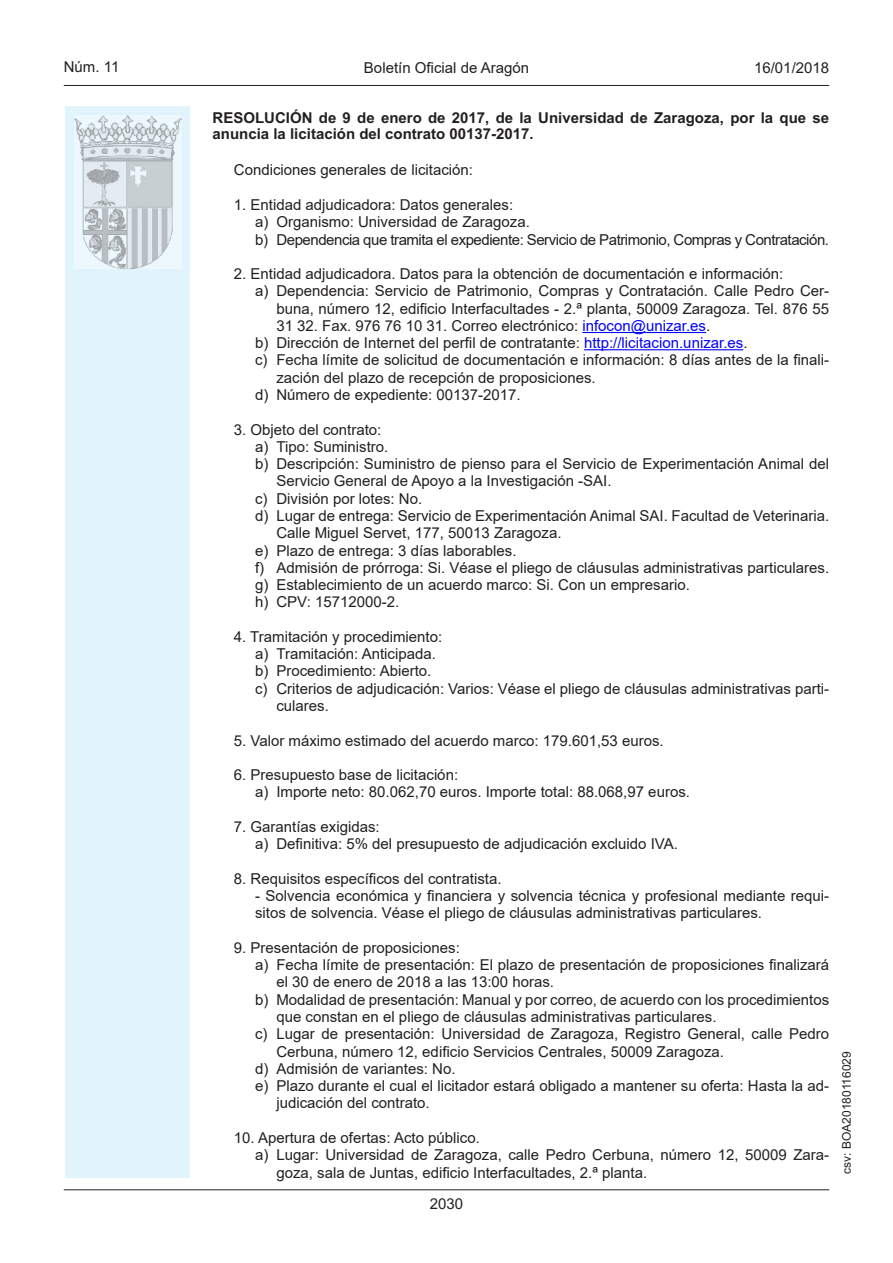
<style>
.page{position:relative;width:893px;height:1263px;background:#fff}
.page>*{position:absolute;margin:0;border:0;box-sizing:border-box;transform-origin:0 0}
.Sangrado_02{font:15px/17.2px "Arial";color:#231f20}
.inicio_de_parrafo{font:15px "Arial";color:#231f20}
.Sangrado_04{font:15px/17.2px "Arial";color:#231f20}
.Titulo_text{font:700 15px/16.5px "Arial";color:#231f20}
.Sangrado_02-2{font:15px "Arial";letter-spacing:-.03em;color:#231f20}
.estilo_head-c{font:15px "Arial";color:#231f20}
.estilo_head-d{font:15px "Arial MT2";color:#231f20}
.estilo_head-i{font:15px "Arial MT2";color:#231f20}
.numero_pagina{font:15px "Arial MT2";color:#231f20}
.estilo_head-i-2{font:12px "Arial MT2";color:#231f20}
.s1{color:#00f}
.s2{font-family:"Arial MT2"}
</style>
<div class="page">
<div style="left:65px;top:106px;width:125px;height:1072px;background:#e1f4fc"></div>
<img style="left:75px;top:115px;width:106px;height:153px">
<hr style="left:64px;top:85px;width:765px;height:1px;background:#231f20">
<hr style="left:64px;top:1189px;width:765px;height:1px;background:#231f20">
<hr style="left:582px;top:332px;width:124px;height:1px;background:#00f">
<hr style="left:584px;top:349px;width:159px;height:1px;background:#00f">
<p class="estilo_head-i" style="left:64px;top:57px;width:57px">Núm. 11</p>
<p class="estilo_head-c" style="left:364px;top:57px;width:167px">Boletín Oficial de Aragón</p>
<p class="estilo_head-d" style="left:754px;top:57px;width:77px">16/01/2018</p>
<p class="Titulo_text" style="left:213px;top:110px;width:618px">RESOLUCIÓN de 9 de enero de 2017, de la Universidad de Zaragoza, por la que se anuncia la licitación del contrato 00137-2017.</p>
<p class="inicio_de_parrafo" style="left:234px;top:160px;width:241px">Condiciones generales de licitación:</p>
<p class="inicio_de_parrafo" style="left:234px;top:194px;width:281px">1. Entidad adjudicadora: Datos generales:</p>
<p class="Sangrado_02" style="left:255px;top:213px;width:276px">a) Organismo: Universidad de Zaragoza.</p>
<p class="Sangrado_02-2" style="left:255px;top:229px;width:575px">b) Dependencia que tramita el expediente: Servicio de Patrimonio, Compras y Contratación.</p>
<p class="inicio_de_parrafo" style="left:234px;top:263px;width:551px">2. Entidad adjudicadora. Datos para la obtención de documentación e información:</p>
<p class="Sangrado_02" style="left:276px;top:282px;width:554px;text-align:justify;text-indent:-21px">a) Dependencia: Servicio de Patrimonio, Compras y Contratación. Calle Pedro Cer&shy;buna, número 12, edificio Interfacultades - 2.ª planta, 50009 Zaragoza. Tel. 876 55<br>31 32. Fax. 976 76 10 31. Correo electrónico: <span class="s1">infocon@unizar.es</span><span class="s2">.</span></p>
<p class="Sangrado_02" style="left:255px;top:334px;width:494px">b) Dirección de Internet del perfil de contratante: <span class="s1">http://licitacion.unizar.es</span><span class="s2">.</span></p>
<p class="Sangrado_02" style="left:276px;top:351px;width:554px;text-indent:-21px">c) Fecha límite de solicitud de documentación e información: 8 días antes de la finali&shy;zación del plazo de recepción de proposiciones.</p>
<p class="Sangrado_02" style="left:255px;top:386px;width:267px">d) Número de expediente: 00137-2017.</p>
<p class="inicio_de_parrafo" style="left:234px;top:419px;width:149px">3. Objeto del contrato:</p>
<p class="Sangrado_02" style="left:255px;top:438px;width:135px">a) Tipo: Suministro.</p>
<p class="Sangrado_02" style="left:276px;top:455px;width:554px;text-indent:-21px">b) Descripción: Suministro de pienso para el Servicio de Experimentación Animal del<br>Servicio General de Apoyo a la Investigación -SAI.</p>
<p class="Sangrado_02" style="left:255px;top:490px;width:169px">c) División por lotes: No.</p>
<p class="Sangrado_02" style="left:276px;top:507px;width:554px;text-indent:-21px">d) Lugar de entrega: Servicio de Experimentación Animal SAI. Facultad de Veterinaria.<br>Calle Miguel Servet, 177, 50013 Zaragoza.</p>
<p class="Sangrado_02" style="left:255px;top:541px;width:263px">e) Plazo de entrega: 3 días laborables.</p>
<p class="Sangrado_02" style="left:255px;top:559px;width:575px">f) Admisión de prórroga: Si. Véase el pliego de cláusulas administrativas particulares.</p>
<p class="Sangrado_02" style="left:255px;top:576px;width:436px">g) Establecimiento de un acuerdo marco: Si. Con un empresario.</p>
<p class="Sangrado_02" style="left:255px;top:593px;width:146px">h) CPV: 15712000-2.</p>
<p class="inicio_de_parrafo" style="left:234px;top:626px;width:210px">4. Tramitación y procedimiento:</p>
<p class="Sangrado_02" style="left:255px;top:645px;width:182px">a) Tramitación: Anticipada.</p>
<p class="Sangrado_02" style="left:255px;top:662px;width:178px">b) Procedimiento: Abierto.</p>
<p class="Sangrado_02" style="left:276px;top:680px;width:554px;text-indent:-21px">c) Criterios de adjudicación: Varios: Véase el pliego de cláusulas administrativas parti&shy;culares.</p>
<p class="inicio_de_parrafo" style="left:234px;top:730px;width:431px">5. Valor máximo estimado del acuerdo marco: 179.601,53 euros.</p>
<p class="inicio_de_parrafo" style="left:234px;top:764px;width:226px">6. Presupuesto base de licitación:</p>
<p class="Sangrado_02" style="left:255px;top:783px;width:436px">a) Importe neto: 80.062,70 euros. Importe total: 88.068,97 euros.</p>
<p class="inicio_de_parrafo" style="left:234px;top:816px;width:147px">7. Garantías exigidas:</p>
<p class="Sangrado_02" style="left:255px;top:835px;width:424px">a) Definitiva: 5% del presupuesto de adjudicación excluido IVA.</p>
<p class="inicio_de_parrafo" style="left:234px;top:868px;width:269px">8. Requisitos específicos del contratista.</p>
<p class="Sangrado_04" style="left:255px;top:887px;width:576px">- Solvencia económica y financiera y solvencia técnica y profesional mediante requi&shy;sitos de solvencia. Véase el pliego de cláusulas administrativas particulares.</p>
<p class="inicio_de_parrafo" style="left:234px;top:937px;width:227px">9. Presentación de proposiciones:</p>
<p class="Sangrado_02" style="left:276px;top:956px;width:554px;text-indent:-21px">a) Fecha límite de presentación: El plazo de presentación de proposiciones finalizará el 30 de enero de 2018 a las 13:00 horas.</p>
<p class="Sangrado_02" style="left:276px;top:991px;width:554px;text-indent:-21px">b) Modalidad de presentación: Manual y por correo, de acuerdo con los procedimientos que constan en el pliego de cláusulas administrativas particulares.</p>
<p class="Sangrado_02" style="left:276px;top:1025px;width:554px;text-indent:-21px">c) Lugar de presentación: Universidad de Zaragoza, Registro General, calle Pedro<br>Cerbuna, número 12, edificio Servicios Centrales, 50009 Zaragoza.</p>
<p class="Sangrado_02" style="left:255px;top:1060px;width:202px">d) Admisión de variantes: No.</p>
<p class="Sangrado_02" style="left:276px;top:1077px;width:554px;text-indent:-21px">e) Plazo durante el cual el licitador estará obligado a mantener su oferta: Hasta la ad&shy;judicación del contrato.</p>
<p class="inicio_de_parrafo" style="left:234px;top:1127px;width:247px">10. Apertura de ofertas: Acto público.</p>
<p class="Sangrado_02" style="left:276px;top:1146px;width:554px;text-indent:-21px">a) Lugar: Universidad de Zaragoza, calle Pedro Cerbuna, número 12, 50009 Zara&shy;goza, sala de Juntas, edificio Interfacultades, 2.ª planta.</p>
<p class="numero_pagina" style="left:430px;top:1193px;width:35px">2030</p>
<p class="estilo_head-i-2" style="left:838px;top:1174px;width:124px;rotate:-90deg">csv: BOA20180116029</p>
</div>
